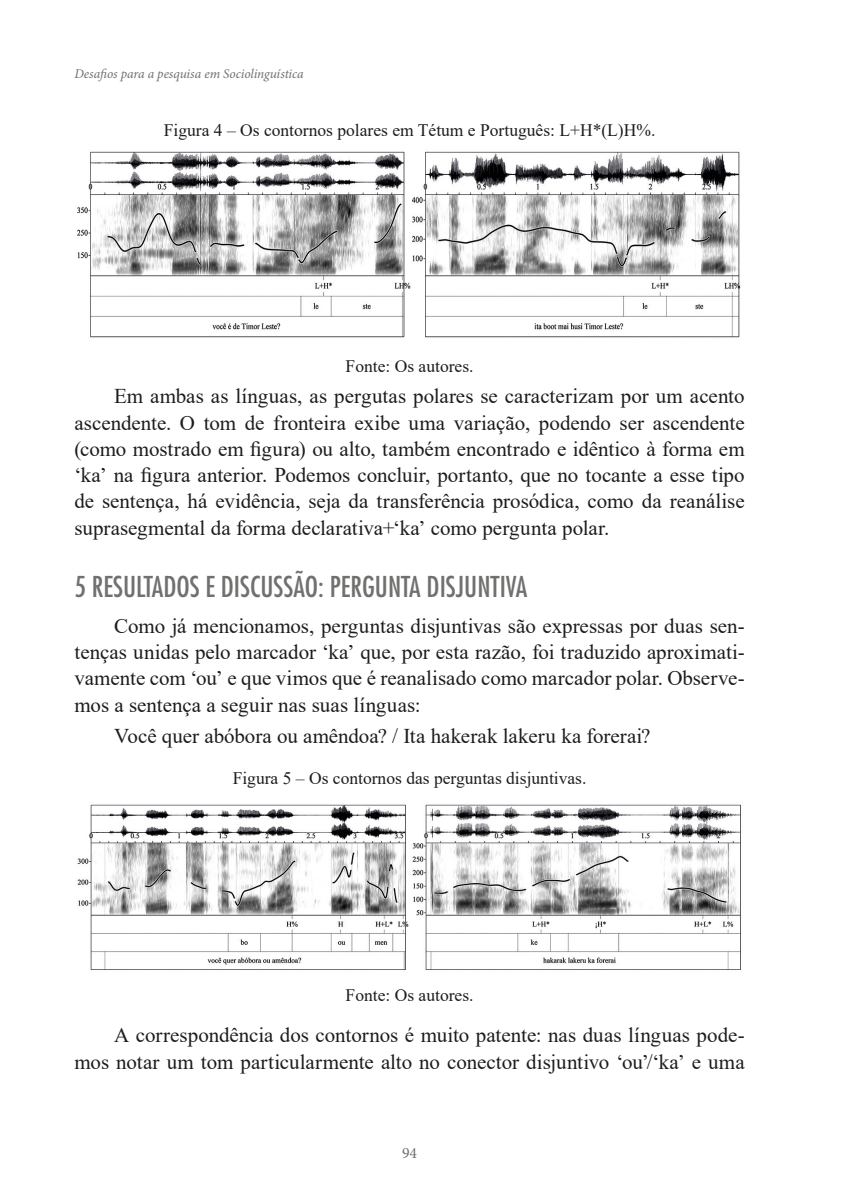
<style>
.page{position:relative;width:844px;height:1191px;background:#fff}
.page>*{position:absolute;margin:0;border:0;box-sizing:border-box;transform-origin:0 0}
.t1{font:condensed 28px "Futura Std";color:#70706f}
.t2{font:21px/26.2px "Times New Roman";color:#1d1d1b;text-align:justify}
.t3{font:17.5px "Times New Roman";color:#1d1d1b}
.t4{font:15.75px "Minion Pro";color:#70706f}
.t5{font:italic 13.3px "Minion Pro";letter-spacing:-.005em;color:#70706f}
</style>
<div class="page">
<img style="left:77px;top:151px;width:663px;height:187px">
<img style="left:77px;top:804px;width:664px;height:166px">
<p class="t5" style="left:74px;top:65px;width:231px">Desafios para a pesquisa em Sociolinguística</p>
<p class="t3" style="left:164px;top:118px;width:493px">Figura 4 – Os contornos polares em Tétum e Português: L+H*(L)H%.</p>
<p class="t3" style="left:345px;top:354px;width:129px">Fonte: Os autores.</p>
<p class="t2" style="left:74px;top:382px;width:671px;text-indent:40px">Em ambas as línguas, as pergutas polares se caracterizam por um acento ascendente. O tom de fronteira exibe uma variação, podendo ser ascendente (como mostrado em figura) ou alto, também encontrado e idêntico à forma em ‘ka’ na figura anterior. Podemos concluir, portanto, que no tocante a esse tipo de sentença, há evidência, seja da transferência prosódica, como da reanálise suprasegmental da forma declarativa+‘ka’ como pergunta polar.</p>
<h1 class="t1" style="left:74px;top:569px;width:454px">5 RESULTADOS E DISCUSSÃO: PERGUNTA DISJUNTIVA</h1>
<p class="t2" style="left:74px;top:612px;width:671px;text-indent:40px">Como já mencionamos, perguntas disjuntivas são expressas por duas sen&shy;tenças unidas pelo marcador ‘ka’ que, por esta razão, foi traduzido aproximati&shy;vamente com ‘ou’ e que vimos que é reanalisado como marcador polar. Observe&shy;mos a sentença a seguir nas suas línguas:</p>
<p class="t2" style="left:114px;top:722px;width:538px">Você quer abóbora ou amêndoa? / Ita hakerak lakeru ka forerai?</p>
<p class="t3" style="left:232px;top:765px;width:355px">Figura 5 – Os contornos das perguntas disjuntivas.</p>
<p class="t3" style="left:345px;top:983px;width:129px">Fonte: Os autores.</p>
<p class="t2" style="left:74px;top:1021px;width:671px;text-align:right">A correspondência dos contornos é muito patente: nas duas línguas pode&shy;mos notar um tom particularmente alto no conector disjuntivo ‘ou’/‘ka’ e uma</p>
<p class="t4" style="left:402px;top:1142px;width:17px">94</p>
</div>
